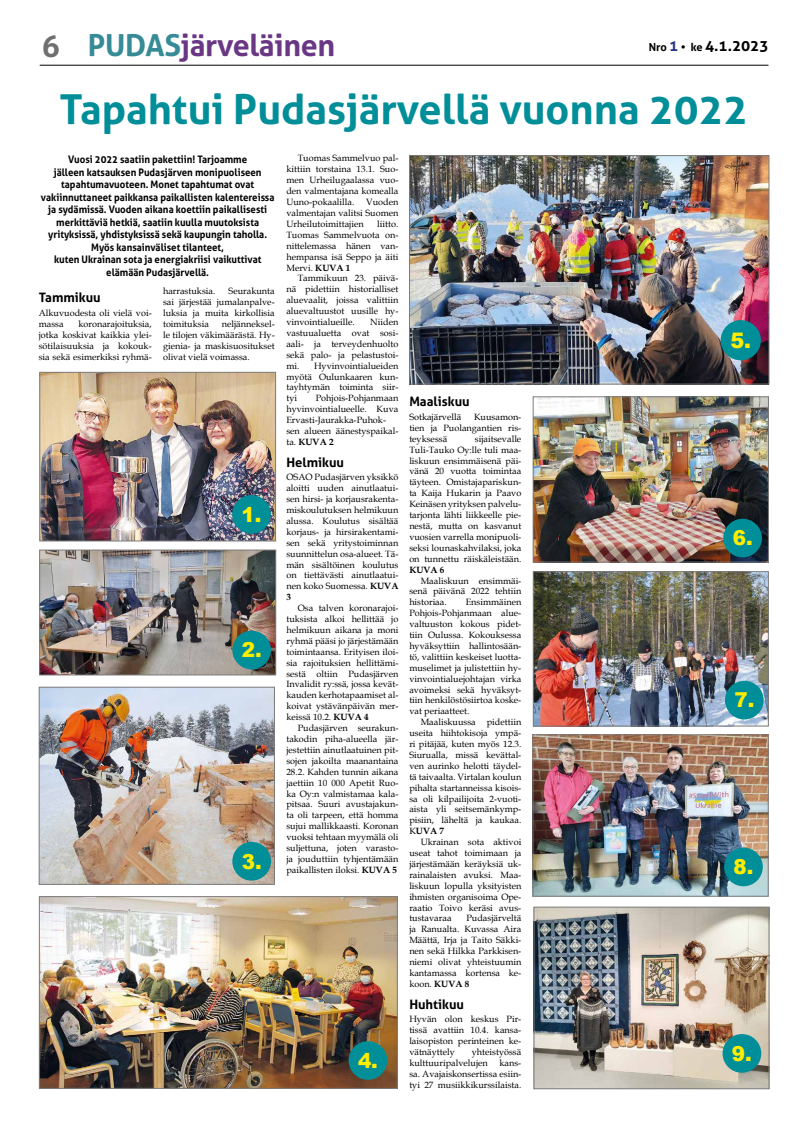
<style>
.page{position:relative;width:794px;height:1134px;background:#fff}
.page>*{position:absolute;margin:0;border:0;box-sizing:border-box;transform-origin:0 0}
.t1{font:700 41.4px "Aller";color:#008e99}
.t2{font:700 30.3px "Aller";letter-spacing:-.01em;color:#6a3784}
.t3{font:900 21.4px "Arial";color:#ffed00}
.t4{font:900 20.6px "Arial";color:#ffed00}
.t5{font:700 15.2px "Aller";color:#000}
.t6{font:700 13px "Aller";color:#000}
.t7{font:700 10.4px/12.5px "Aller";color:#000;text-align:center;scale:.93 1}
.t8{font:9.1px/10.9px "Book Antiqua";color:#000;text-align:justify}
.t9{font:700 9.1px "Book Antiqua";color:#000}
.s1{font-size:30px;color:#706f6f}
.s2{color:#368b97}
.s3{font-size:11.1px}
.s4{color:#283583}
.s5{font-weight:700}
</style>
<div class="page">
<hr style="left:40px;top:65px;width:728px;height:1px;background:#000">
<img style="left:42px;top:374px;width:232px;height:165px">
<div style="left:40px;top:372px;width:236px;height:169px;border:1px solid #7c7b7b"></div>
<img style="left:41px;top:552px;width:233px;height:121px">
<div style="left:39px;top:550px;width:237px;height:125px;border:1px solid #7c7b7b"></div>
<img style="left:41px;top:689px;width:232px;height:194px">
<div style="left:39px;top:687px;width:236px;height:198px;border:1px solid #7c7b7b"></div>
<img style="left:41px;top:898px;width:354px;height:189px">
<div style="left:39px;top:896px;width:358px;height:193px;border:1px solid #7c7b7b"></div>
<img style="left:534px;top:737px;width:232px;height:157px">
<div style="left:532px;top:735px;width:236px;height:161px;border:1px solid #7c7b7b"></div>
<img style="left:535px;top:573px;width:231px;height:151px">
<div style="left:533px;top:571px;width:235px;height:155px;border:1px solid #7c7b7b"></div>
<div style="left:725px;top:681px;width:38px;height:38px;background:#008e99;border-radius:50%"></div>
<div style="left:232px;top:495px;width:39px;height:39px;background:#008e99;border-radius:50%"></div>
<div style="left:232px;top:631px;width:39px;height:38px;background:#008e99;border-radius:50%"></div>
<div style="left:232px;top:842px;width:39px;height:38px;background:#008e99;border-radius:50%"></div>
<div style="left:348px;top:1041px;width:39px;height:39px;background:#008e99;border-radius:50%"></div>
<img style="left:411px;top:157px;width:356px;height:225px">
<div style="left:409px;top:155px;width:360px;height:229px;border:1px solid #7c7b7b"></div>
<div style="left:720px;top:320px;width:41px;height:40px;background:#008e99;border-radius:50%"></div>
<img style="left:535px;top:399px;width:231px;height:161px">
<div style="left:533px;top:397px;width:235px;height:165px;border:1px solid #7c7b7b"></div>
<div style="left:723px;top:519px;width:39px;height:38px;background:#008e99;border-radius:50%"></div>
<div style="left:724px;top:847px;width:39px;height:39px;background:#008e99;border-radius:50%"></div>
<img style="left:536px;top:909px;width:231px;height:178px">
<div style="left:534px;top:907px;width:235px;height:182px;border:1px solid #7c7b7b"></div>
<div style="left:722px;top:1034px;width:39px;height:39px;background:#008e99;border-radius:50%"></div>
<h2 class="t2" style="left:42px;top:26px;width:295px"><span class="s1">6</span> <span class="s2">PUDAS</span>järveläinen</h2>
<h3 class="t5" style="left:648px;top:37px;width:121px"><span class="s3">Nro</span> <span class="s4">1</span> <span class="s3">• ke</span> 4.1.2023</h3>
<h1 class="t1" style="left:60px;top:83px;width:690px">Tapahtui Pudasjärvellä vuonna 2022</h1>
<p class="t7" style="left:41px;top:153px;width:252px">Vuosi 2022 saatiin pakettiin! Tarjoamme<br>jälleen katsauksen Pudasjärven monipuoliseen tapahtumavuoteen. Monet tapahtumat ovat vakiinnuttaneet paikkansa paikallisten kalentereissa ja sydämissä. Vuoden aikana koettiin paikallisesti merkittäviä hetkiä, saatiin kuulla muutoksista yrityksissä, yhdistyksissä sekä kaupungin taholla.<br>Myös kansainväliset tilanteet,<br>kuten Ukrainan sota ja energiakriisi vaikuttivat elämään Pudasjärvellä.</p>
<h3 class="t6" style="left:39px;top:290px;width:63px">Tammikuu</h3>
<p class="t8" style="left:39px;top:307px;width:114px">Alkuvuodesta oli vielä voi&shy;massa</p>
<p class="t8" style="left:286px;top:153px;width:113px;text-indent:11px">Tuomas Sammelvuo pal&shy;kittiin torstaina 13.1. Suo&shy;men Urheilugaalassa vuo&shy;den valmentajana komealla Uuno-pokaalilla.</p>
<p class="t8" style="left:286px;top:196px;width:113px;text-indent:80px">Vuoden valmentajan valitsi Suomen Urheilutoimittajien</p>
<p class="t8" style="left:286px;top:218px;width:113px;text-indent:91px">liitto.<br>Tuomas Sammelvuota on&shy;nittelemassa hänen van&shy;hempansa isä Seppo ja äiti Mervi. <span class="s5">KUVA 1</span></p>
<p class="t8" style="left:286px;top:273px;width:113px;text-indent:11px">Tammikuun 23. päivä&shy;nä pidettiin historialliset aluevaalit, joissa valittiin aluevaltuustot uusille hy&shy;vinvointialueille.</p>
<p class="t8" style="left:163px;top:286px;width:54px">harrastuksia.</p>
<p class="t8" style="left:163px;top:286px;width:113px;text-indent:65px">Seurakunta sai järjestää jumalanpalve&shy;luksia ja muita kirkollisia toimituksia</p>
<p class="t8" style="left:286px;top:316px;width:113px;text-indent:84px">Niiden vastuualuetta ovat sosi&shy;aali- ja terveydenhuolto sekä palo- ja pelastustoi&shy;mi. Hyvinvointialueiden myötä Oulunkaaren kun&shy;tayhtymän toiminta siir&shy;tyi</p>
<p class="t8" style="left:39px;top:318px;width:114px;text-indent:40px">koronarajoituksia, jotka koskivat kaikkia ylei&shy;sötilaisuuksia ja kokouk&shy;sia sekä esimerkiksi ryhmä-</p>
<p class="t8" style="left:163px;top:318px;width:113px;text-indent:59px">neljänneksel&shy;le tilojen väkimäärästä. Hy&shy;gienia- ja maskisuositukset olivat vielä voimassa.</p>
<h3 class="t3" style="left:730px;top:325px;width:22px">5.</h3>
<p class="t8" style="left:286px;top:393px;width:113px;text-align:left;text-indent:29px">Pohjois-Pohjanmaan hyvinvointialueelle. Kuva<br>Ervasti-Jaurakka-Puhok&shy;sen alueen äänestyspaikal&shy;ta. <span class="s5">KUVA 2</span></p>
<h3 class="t6" style="left:286px;top:454px;width:59px">Helmikuu</h3>
<p class="t8" style="left:286px;top:472px;width:113px">OSAO Pudasjärven yksikkö aloitti uuden ainutlaatui&shy;sen hirsi- ja korjausrakenta&shy;miskoulutuksen helmikuun alussa. Koulutus sisältää korjaus- ja hirsirakentami&shy;sen sekä yritystoiminnan suunnittelun osa-alueet. Tä&shy;män sisältöinen koulutus on tiettävästi ainutlaatui&shy;nen koko Suomessa. <span class="s5">KUVA 3</span></p>
<p class="t8" style="left:286px;top:602px;width:113px;text-indent:11px">Osa talven koronarajoi&shy;tuksista alkoi hellittää jo helmikuun aikana ja moni ryhmä pääsi jo järjestämään toimintaansa. Erityisen iloi&shy;sia rajoituksien hellittämi&shy;sestä oltiin Pudasjärven Invalidit ry:ssä, jossa kevät&shy;kauden kerhotapaamiset al&shy;koivat ystävänpäivän mer&shy;keissä 10.2. <span class="s5">KUVA 4</span></p>
<p class="t8" style="left:286px;top:722px;width:113px;text-indent:11px">Pudasjärven seurakun&shy;takodin piha-alueella jär&shy;jestettiin ainutlaatuinen pit&shy;sojen jakoilta maanantaina 28.2. Kahden tunnin aikana jaettiin 10 000 Apetit Ruo&shy;ka Oy:n valmistamaa kala&shy;pitsaa. Suuri avustajakun&shy;ta oli tarpeen, että homma sujui mallikkaasti. Koronan vuoksi tehtaan myymälä oli suljettuna, joten varasto&shy;ja jouduttiin tyhjentämään paikallisten iloksi. <span class="s5">KUVA 5</span></p>
<h3 class="t6" style="left:409px;top:394px;width:62px">Maaliskuu</h3>
<p class="t8" style="left:409px;top:411px;width:53px">Sotkajärvellä</p>
<p class="t8" style="left:409px;top:411px;width:113px;text-indent:65px">Kuusamon&shy;tien ja Puolangantien ris&shy;teyksessä</p>
<p class="t8" style="left:409px;top:433px;width:113px;text-indent:66px">sijaitsevalle Tuli-Tauko Oy:lle tuli maa&shy;liskuun ensimmäisenä päi&shy;vänä 20 vuotta toimintaa täyteen. Omistajapariskun&shy;ta Kaija Hukarin ja Paavo Keinäsen yrityksen palvelu&shy;tarjonta lähti liikkeelle pie&shy;nestä, mutta on kasvanut vuosien varrella monipuoli&shy;seksi lounaskahvilaksi, joka on tunnettu räiskäleistään.</p>
<p class="t9" style="left:409px;top:563px;width:37px">KUVA 6</p>
<p class="t8" style="left:409px;top:575px;width:113px;text-indent:11px">Maaliskuun ensimmäi&shy;senä päivänä 2022 tehtiin historiaa.</p>
<h3 class="t4" style="left:242px;top:499px;width:21px">1.</h3>
<h3 class="t4" style="left:732px;top:523px;width:21px">6.</h3>
<p class="t8" style="left:409px;top:596px;width:113px;text-indent:56px">Ensimmäinen Pohjois-Pohjanmaan alue&shy;valtuuston kokous pidet&shy;tiin Oulussa. Kokouksessa hyväksyttiin hallintosään&shy;tö, valittiin keskeiset luotta&shy;muselimet ja julistettiin hy&shy;vinvointialuejohtajan virka avoimeksi sekä hyväksyt&shy;tiin henkilöstösiirtoa koske&shy;vat periaatteet.</p>
<p class="t8" style="left:409px;top:716px;width:113px;text-indent:11px">Maaliskuussa pidettiin useita hiihtokisoja ympä&shy;ri pitäjää, kuten myös 12.3.<br>Siurualla, missä kevättal&shy;ven aurinko helotti täydel&shy;tä taivaalta. Virtalan koulun pihalta startanneissa kisois&shy;sa oli kilpailijoita 2-vuoti&shy;aista yli seitsemänkymp&shy;pisiin, läheltä ja kaukaa.<br>K<span class="s5">UVA 7</span></p>
<p class="t8" style="left:409px;top:836px;width:113px;text-indent:11px">Ukrainan sota aktivoi useat tahot toimimaan ja järjestämään keräyksiä uk&shy;rainalaisten avuksi. Maa&shy;liskuun lopulla yksityisten ihmisten organisoima Ope&shy;raatio Toivo keräsi avus&shy;tustavaraa</p>
<h3 class="t4" style="left:242px;top:635px;width:21px">2.</h3>
<h3 class="t4" style="left:734px;top:685px;width:21px">7.</h3>
<h3 class="t4" style="left:242px;top:846px;width:21px">3.</h3>
<h3 class="t4" style="left:733px;top:852px;width:21px">8.</h3>
<p class="t8" style="left:409px;top:913px;width:113px;text-indent:57px">Pudasjärveltä ja Ranualta. Kuvassa Aira Määttä, Irja ja Taito Säkki&shy;nen sekä Hilkka Parkkisen&shy;niemi olivat yhteistuumin kantamassa kortensa ke&shy;koon. <span class="s5">KUVA 8</span></p>
<h3 class="t6" style="left:409px;top:996px;width:56px">Huhtikuu</h3>
<p class="t8" style="left:409px;top:1013px;width:113px">Hyvän olon keskus Pir&shy;tissä avattiin 10.4. kansa&shy;laisopiston perinteinen ke&shy;vätnäyttely</p>
<h3 class="t4" style="left:732px;top:1038px;width:21px">9.</h3>
<p class="t8" style="left:409px;top:1046px;width:113px;text-indent:63px">yhteistyössä kulttuuripalvelujen</p>
<h3 class="t4" style="left:358px;top:1045px;width:21px">4.</h3>
<p class="t8" style="left:409px;top:1057px;width:113px;text-indent:90px">kans&shy;sa. Avajaiskonsertissa esiin&shy;tyi 27 musiikkikurssilaista.</p>
</div>
